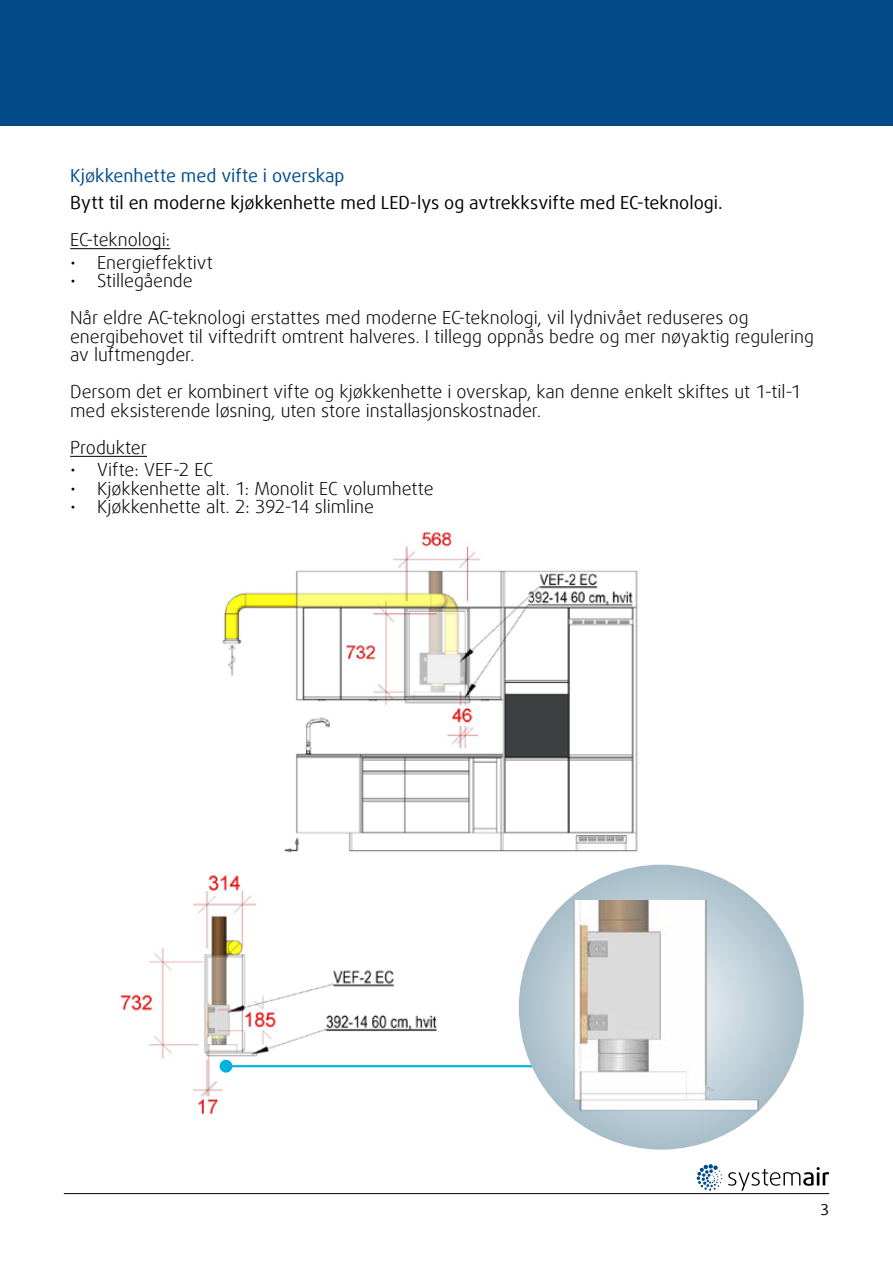
<style>
.page{position:relative;width:893px;height:1263px;background:#fff}
.page>*{position:absolute;margin:0;border:0;box-sizing:border-box;transform-origin:0 0}
.t1{font:300 18px/18.5px "Daxline Offc Pro";color:#000}
.t2{font:18px "Daxline Offc Pro";color:#000}
.t3{font:18px "Daxline Offc Pro";color:#004b88}
.t4{font:15px "Daxline Offc Pro";color:#000}
</style>
<div class="page">
<svg style="left:728px;top:1167px;width:101px;height:24px"></svg>
<svg style="left:696px;top:1164px;width:26px;height:27px"></svg>
<hr style="left:64px;top:1193px;width:765px;height:1px;background:#000">
<img style="left:120px;top:875px;width:325px;height:240px">
<div style="left:0;top:0;width:893px;height:125px;background:#004b88"></div>
<img style="left:222px;top:532px;width:416px;height:321px">
<hr style="left:70px;top:248px;width:100px;height:1px;background:#000">
<hr style="left:70px;top:456px;width:77px;height:1px;background:#000">
<hr style="left:226px;top:1065px;width:346px;height:2px;background:#00b2dd">
<div style="left:220px;top:1060px;width:12px;height:12px;background:#00b2dd;border-radius:50%"></div>
<div style="left:519px;top:865px;width:285px;height:284px;background:#adc2cd;border-radius:142px"></div>
<img style="left:522px;top:900px;width:253px;height:220px">
<p class="t3" style="left:70px;top:164px;width:276px">Kjøkkenhette med vifte i overskap</p>
<p class="t2" style="left:70px;top:191px;width:654px">Bytt til en moderne kjøkkenhette med LED-lys og avtrekksvifte med EC-teknologi.</p>
<p class="t1" style="left:70px;top:230px;width:102px">EC-teknologi:</p>
<p class="t1" style="left:70px;top:253px;width:144px">• Energieffektivt</p>
<p class="t1" style="left:70px;top:262px;width:680px;line-height:37px">• Stillegående<br>Når eldre AC-teknologi erstattes med moderne EC-teknologi, vil lydnivået reduseres og</p>
<p class="t1" style="left:70px;top:327px;width:745px">energibehovet til viftedrift omtrent halveres. I tillegg oppnås bedre og mer nøyaktig regulering av luftmengder.</p>
<p class="t1" style="left:70px;top:383px;width:733px">Dersom det er kombinert vifte og kjøkkenhette i overskap, kan denne enkelt skiftes ut 1-til-1 med eksisterende løsning, uten store installasjonskostnader.</p>
<p class="t1" style="left:70px;top:438px;width:78px">Produkter</p>
<p class="t1" style="left:70px;top:461px;width:145px">• Vifte: VEF-2 EC</p>
<p class="t1" style="left:70px;top:479px;width:365px">• Kjøkkenhette alt. 1: Monolit EC volumhette</p>
<p class="t1" style="left:70px;top:498px;width:306px">• Kjøkkenhette alt. 2: 392-14 slimline</p>
<p class="t4" style="left:820px;top:1200px;width:10px">3</p>
</div>
